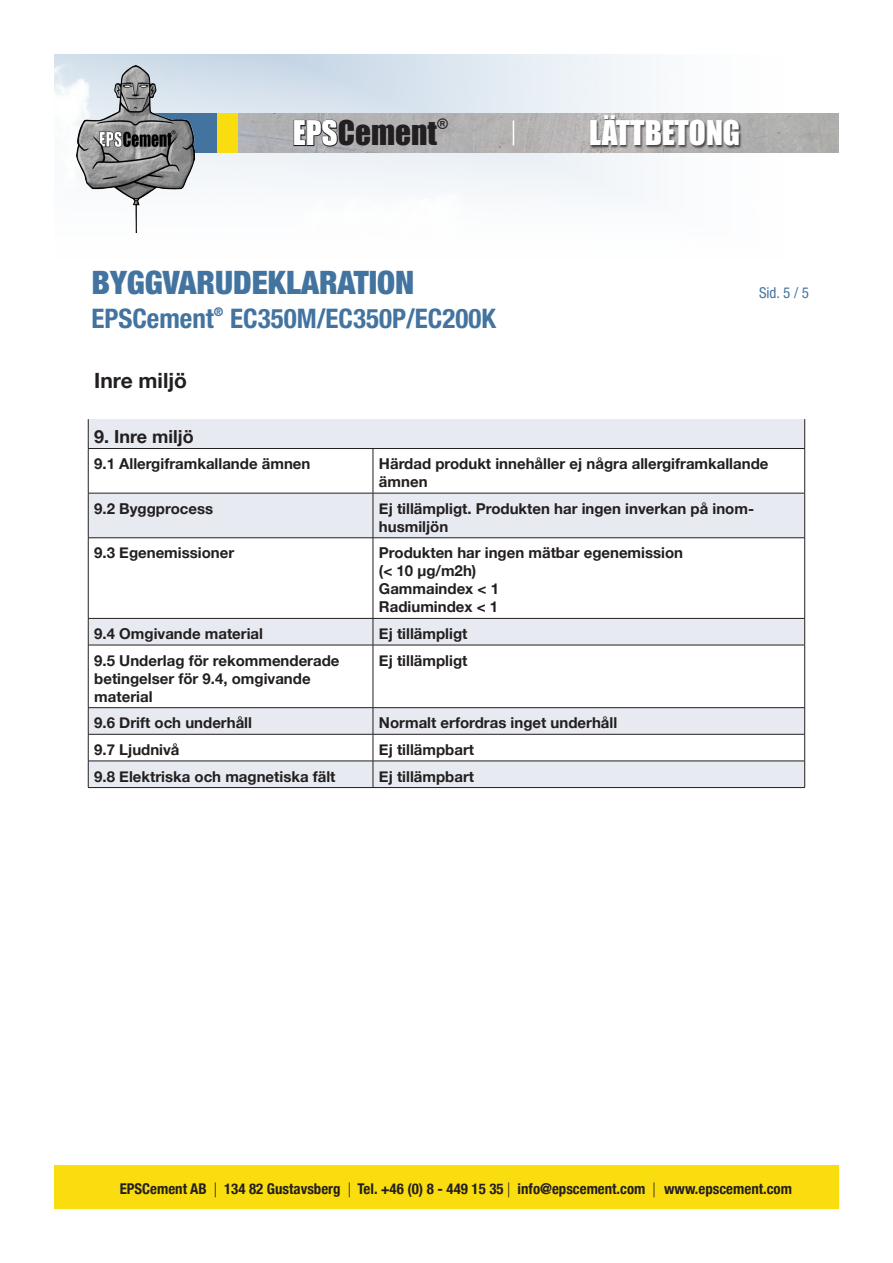
<style>
.page{position:relative;width:893px;height:1263px;background:#fff}
.page>*{position:absolute;margin:0;border:0;box-sizing:border-box;transform-origin:0 0}
.t1{font:900 condensed 32.4px "Helvetica Neue";color:#4374a0}
.t2{font:31.2px "Impact";color:#fff}
.t3{font:31.2px "Impact";color:#231f20}
.t4{font:700 condensed 27px "Helvetica Neue";color:#4374a0}
.t5{font:700 21px "Helvetica Neue";color:#231f20}
.t6{font:700 18px "Helvetica Neue";color:#231f20}
.t7{font:700 15px/18px "Helvetica Neue";color:#231f20}
.t8{font:condensed 15px "Helvetica Neue";color:#4374a0}
.t9{font:700 condensed 14.85px "Helvetica Neue";color:#231f20}
.t10{font:14.1px "Impact";color:#231f20}
.t11{font:700 condensed 12px "Helvetica Neue";color:#4374a0}
.s1{color:#fff}
.s2{font-weight:300;font-stretch:normal}
</style>
<div class="page">
<div style="left:54px;top:1165px;width:785px;height:44px;background:#fadd0e"></div>
<img style="left:54px;top:54px;width:591px;height:179px">
<img style="left:238px;top:113px;width:601px;height:40px">
<div style="left:139px;top:113px;width:78px;height:40px;background:#4374a0"></div>
<div style="left:217px;top:113px;width:21px;height:40px;background:#fadd0e"></div>
<img style="left:76px;top:66px;width:119px;height:166px">
<svg style="left:293px;top:118px;width:46px;height:29px"></svg>
<div style="left:590px;top:116px;width:152px;height:33px;background:#231f20;opacity:.75"></div>
<svg style="left:513px;top:121px;width:1px;height:24px"></svg>
<svg style="left:89px;top:419px;width:715px;height:368px"></svg>
<svg style="left:88px;top:419px;width:1px;height:29px"></svg>
<svg style="left:804px;top:419px;width:1px;height:29px"></svg>
<hr style="left:88px;top:448px;width:285px;height:1px;background:#231f20">
<hr style="left:88px;top:449px;width:1px;height:44px;background:#231f20">
<hr style="left:373px;top:448px;width:432px;height:1px;background:#231f20">
<hr style="left:373px;top:449px;width:1px;height:44px;background:#231f20">
<hr style="left:804px;top:449px;width:1px;height:44px;background:#231f20">
<hr style="left:88px;top:493px;width:285px;height:1px;background:#231f20">
<hr style="left:88px;top:493px;width:1px;height:45px;background:#231f20">
<hr style="left:373px;top:493px;width:432px;height:1px;background:#231f20">
<hr style="left:373px;top:493px;width:1px;height:45px;background:#231f20">
<hr style="left:804px;top:493px;width:1px;height:45px;background:#231f20">
<hr style="left:88px;top:537px;width:285px;height:1px;background:#231f20">
<hr style="left:88px;top:538px;width:1px;height:80px;background:#231f20">
<hr style="left:373px;top:537px;width:432px;height:1px;background:#231f20">
<hr style="left:373px;top:538px;width:1px;height:80px;background:#231f20">
<hr style="left:804px;top:538px;width:1px;height:80px;background:#231f20">
<hr style="left:88px;top:618px;width:285px;height:1px;background:#231f20">
<svg style="left:88px;top:619px;width:1px;height:26px"></svg>
<hr style="left:373px;top:618px;width:432px;height:1px;background:#231f20">
<svg style="left:373px;top:619px;width:1px;height:26px"></svg>
<svg style="left:804px;top:619px;width:1px;height:26px"></svg>
<hr style="left:88px;top:645px;width:285px;height:1px;background:#231f20">
<hr style="left:88px;top:645px;width:1px;height:62px;background:#231f20">
<hr style="left:373px;top:645px;width:432px;height:1px;background:#231f20">
<hr style="left:373px;top:645px;width:1px;height:62px;background:#231f20">
<hr style="left:804px;top:645px;width:1px;height:62px;background:#231f20">
<hr style="left:88px;top:707px;width:285px;height:1px;background:#231f20">
<hr style="left:373px;top:707px;width:432px;height:1px;background:#231f20">
<hr style="left:88px;top:734px;width:285px;height:1px;background:#231f20">
<hr style="left:373px;top:734px;width:432px;height:1px;background:#231f20">
<hr style="left:88px;top:761px;width:285px;height:1px;background:#231f20">
<svg style="left:88px;top:708px;width:1px;height:79px"></svg>
<hr style="left:373px;top:761px;width:432px;height:1px;background:#231f20">
<svg style="left:373px;top:708px;width:1px;height:79px"></svg>
<svg style="left:804px;top:708px;width:1px;height:79px"></svg>
<hr style="left:88px;top:787px;width:285px;height:1px;background:#231f20">
<hr style="left:373px;top:787px;width:432px;height:1px;background:#231f20">
<h2 class="t3" style="left:293px;top:109px;width:146px"><span class="s1">EPS</span>Cement</h2>
<p class="t10" style="left:437px;top:113px;width:13px">®</p>
<h2 class="t2" style="left:589px;top:109px;width:153px">LÄTTBETONG</h2>
<h1 class="t1" style="left:91px;top:263px;width:324px">BYGGVARUDEKLARATION</h1>
<h3 class="t4" style="left:91px;top:302px;width:124px">EPSCement</h3>
<p class="t11" style="left:214px;top:304px;width:11px">®</p>
<h3 class="t4" style="left:230px;top:302px;width:267px">EC350M/EC350P/EC200K</h3>
<p class="t8" style="left:759px;top:284px;width:51px">Sid. 5 / 5</p>
<p class="t5" style="left:94px;top:364px;width:94px">Inre miljö</p>
<p class="t6" style="left:94px;top:422px;width:101px">9. Inre miljö</p>
<p class="t7" style="left:94px;top:455px;width:218px">9.1 Allergiframkallande ämnen</p>
<p class="t7" style="left:379px;top:455px;width:391px">Härdad produkt innehåller ej några allergiframkallande ämnen</p>
<p class="t7" style="left:94px;top:500px;width:120px">9.2 Byggprocess</p>
<p class="t7" style="left:379px;top:500px;width:377px">Ej tillämpligt. Produkten har ingen inverkan på inom&shy;husmiljön</p>
<p class="t7" style="left:94px;top:544px;width:141px">9.3 Egenemissioner</p>
<p class="t7" style="left:379px;top:544px;width:306px">Produkten har ingen mätbar egenemission</p>
<p class="t7" style="left:379px;top:562px;width:99px">(&lt; 10 µg/m2h)</p>
<p class="t7" style="left:379px;top:580px;width:122px">Gammaindex &lt; 1</p>
<p class="t7" style="left:379px;top:598px;width:121px">Radiumindex &lt; 1</p>
<p class="t7" style="left:94px;top:625px;width:170px">9.4 Omgivande material</p>
<p class="t7" style="left:379px;top:625px;width:90px">Ej tillämpligt</p>
<p class="t7" style="left:94px;top:652px;width:247px">9.5 Underlag för rekommenderade betingelser för 9.4, omgivande material</p>
<p class="t7" style="left:379px;top:652px;width:90px">Ej tillämpligt</p>
<p class="t7" style="left:94px;top:714px;width:159px">9.6 Drift och underhåll</p>
<p class="t7" style="left:379px;top:714px;width:240px">Normalt erfordras inget underhåll</p>
<p class="t7" style="left:94px;top:741px;width:87px">9.7 Ljudnivå</p>
<p class="t7" style="left:379px;top:741px;width:97px">Ej tillämpbart</p>
<p class="t7" style="left:94px;top:768px;width:243px">9.8 Elektriska och magnetiska fält</p>
<p class="t7" style="left:379px;top:768px;width:97px">Ej tillämpbart</p>
<p class="t9" style="left:120px;top:1176px;width:674px">EPSCement AB <span class="s2">|</span> 134 82 Gustavsberg <span class="s2">|</span> Tel. +46 (0) 8 - 449 15 35 <span class="s2">|</span> info@epscement.com <span class="s2">|</span> www.epscement.com</p>
</div>
